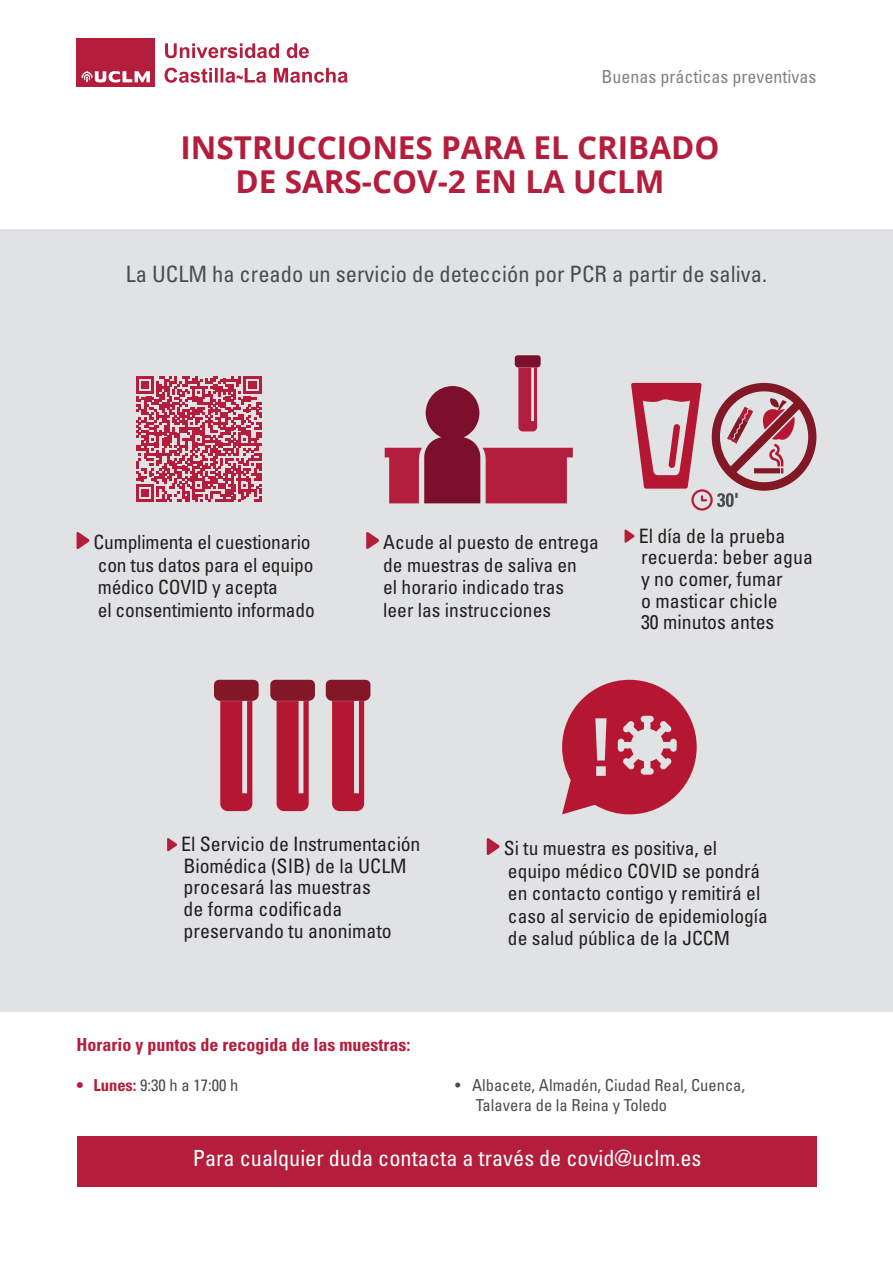
<style>
.page{position:relative;width:893px;height:1263px;background:#fff}
.page>*{position:absolute;margin:0;border:0;box-sizing:border-box;transform-origin:0 0}
.t1{font:700 31.5px "Open Sans";color:#b41d3b}
.t2{font:condensed 22.5px "Univers LT Std";color:#4b4c4d}
.t3{font:condensed 22.35px "Univers LT Std";color:#fff}
.t4{font:condensed 19.8px/21.6px "Univers LT Std";color:#231f20}
.t5{font:condensed 19.5px/22.5px "Univers LT Std";color:#231f20}
.t6{font:700 condensed 18px "Univers LT Std";color:#b41d3b}
.t7{font:condensed 18px "Univers LT Std";color:#808285}
.t8{font:condensed 16.5px "Univers LT Std";color:#4b4c4d}
.s1{font-weight:700;color:#b41d3b}
</style>
<div class="page">
<div style="left:0;top:230px;width:893px;height:782px;background:#e1e2e4"></div>
<svg style="left:165px;top:43px;width:144px;height:15px"></svg>
<svg style="left:165px;top:68px;width:183px;height:15px"></svg>
<div style="left:77px;top:38px;width:78px;height:49px;background:#b41d3b"></div>
<svg style="left:81px;top:71px;width:69px;height:11px"></svg>
<svg style="left:77px;top:532px;width:12px;height:17px"></svg>
<svg style="left:366px;top:532px;width:13px;height:17px"></svg>
<div style="left:77px;top:1136px;width:739px;height:50px;background:#b41d3b"></div>
<svg style="left:167px;top:838px;width:10px;height:13px"></svg>
<svg style="left:214px;top:680px;width:45px;height:131px"></svg>
<svg style="left:270px;top:680px;width:45px;height:131px"></svg>
<svg style="left:326px;top:680px;width:44px;height:131px"></svg>
<svg style="left:625px;top:529px;width:9px;height:14px"></svg>
<svg style="left:631px;top:383px;width:185px;height:128px"></svg>
<svg style="left:487px;top:838px;width:12px;height:17px"></svg>
<svg style="left:562px;top:680px;width:135px;height:134px"></svg>
<svg style="left:136px;top:376px;width:125px;height:126px"></svg>
<svg style="left:385px;top:355px;width:188px;height:148px"></svg>
<p class="t7" style="left:601px;top:66px;width:216px">Buenas prácticas preventivas</p>
<p class="t1" style="left:180px;top:125px;width:541px">INSTRUCCIONES PARA EL CRIBADO</p>
<p class="t1" style="left:236px;top:160px;width:430px">DE SARS-COV-2 EN LA UCLM</p>
<p class="t2" style="left:126px;top:259px;width:643px">La UCLM ha creado un servicio de detección por PCR a partir de saliva.</p>
<p class="t5" style="left:94px;top:530px;width:218px">Cumplimenta el cuestionario</p>
<p class="t5" style="left:98px;top:553px;width:217px">con tus datos para el equipo médico COVID y acepta</p>
<p class="t5" style="left:98px;top:598px;width:218px">el consentimiento informado</p>
<p class="t5" style="left:383px;top:530px;width:217px">Acude al puesto de entrega de muestras de saliva en</p>
<p class="t5" style="left:383px;top:575px;width:182px">el horario indicado tras</p>
<p class="t5" style="left:383px;top:598px;width:169px">leer las instrucciones</p>
<p class="t4" style="left:639px;top:525px;width:176px">El día de la prueba recuerda: beber agua</p>
<p class="t4" style="left:641px;top:568px;width:143px">y no comer, fumar</p>
<p class="t4" style="left:641px;top:589px;width:138px">o masticar chicle</p>
<p class="t4" style="left:641px;top:611px;width:135px">30 minutos antes</p>
<p class="t4" style="left:181px;top:833px;width:241px">El Servicio de Instrumentación<br>Biomédica (SIB) de la UCLM procesará las muestras<br>de forma codificada preservando tu anonimato</p>
<p class="t6" style="left:77px;top:1034px;width:335px">Horario y puntos de recogida de las muestras:</p>
<p class="t5" style="left:504px;top:836px;width:266px">Si tu muestra es positiva, el equipo médico COVID se pondrá en contacto contigo y remitirá el caso al servicio de epidemiología de salud pública de la JCCM</p>
<p class="t8" style="left:77px;top:1074px;width:163px"><span class="s1">• Lunes:</span> 9:30 h a 17:00 h</p>
<p class="t8" style="left:455px;top:1074px;width:292px">• Albacete, Almadén, Ciudad Real, Cuenca,</p>
<p class="t8" style="left:476px;top:1094px;width:193px">Talavera de la Reina y Toledo</p>
<p class="t3" style="left:193px;top:1144px;width:510px">Para cualquier duda contacta a través de covid@uclm.es</p>
</div>
